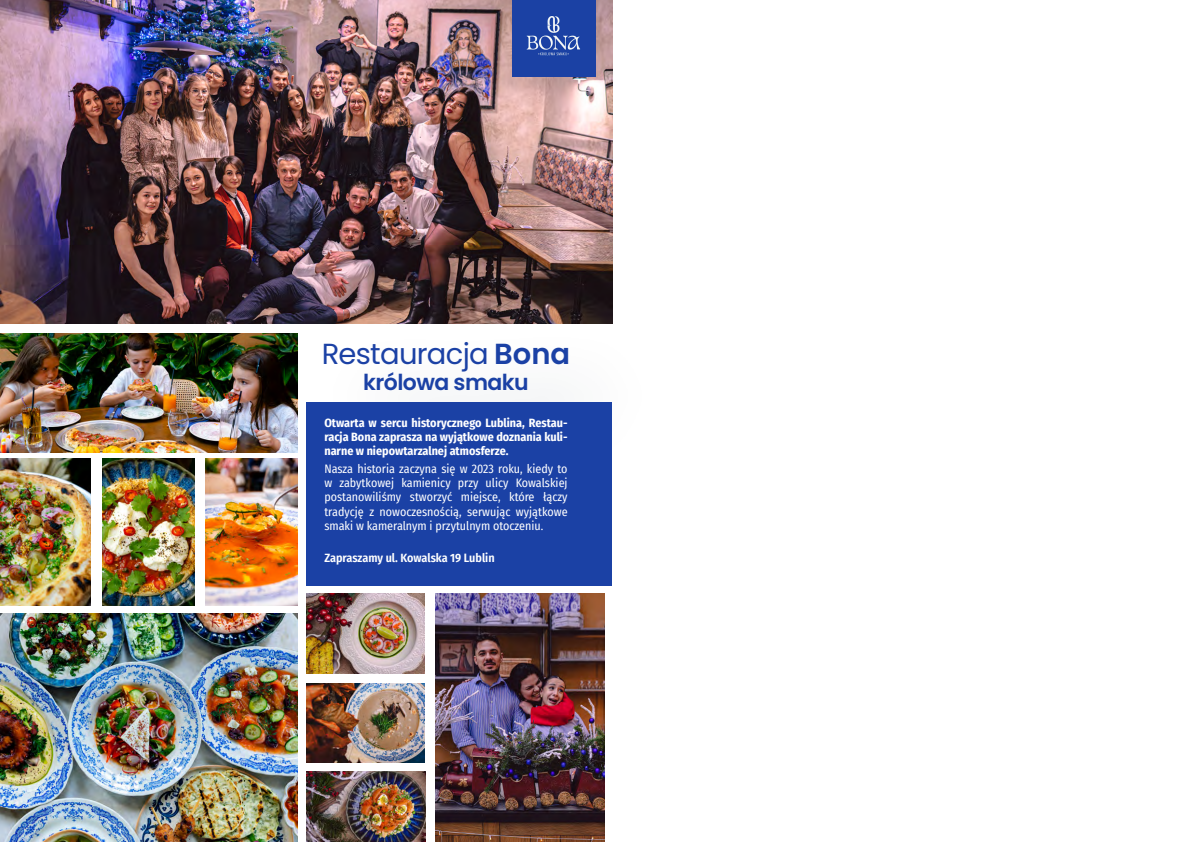
<style>
.page{position:relative;width:1191px;height:842px;background:#fff}
.page>*{position:absolute;margin:0;border:0;box-sizing:border-box;transform-origin:0 0}
.t1{font:29px "Poppins";letter-spacing:-.025em;color:#1b41a5}
.t2{font:600 22px "Poppins";letter-spacing:-.025em;color:#1b41a5}
.t3{font:12px/14.4px "Fira Sans Condensed";color:#fff;text-align:justify}
.t4{font:700 12px/14.4px "Fira Sans Condensed";color:#fff;text-align:justify}
.t5{font:600 12px "Fira Sans Condensed";color:#fff}
.s1{font-weight:600}
</style>
<div class="page">
<img style="left:0;top:614px;width:297px;height:228px">
<img style="left:0;top:0;width:612px;height:323px">
<div style="left:306px;top:402px;width:306px;height:184px;background:#1b41a5"></div>
<img style="left:512px;top:0;width:83px;height:76px">
<img style="left:306px;top:772px;width:119px;height:70px">
<img style="left:306px;top:683px;width:118px;height:80px">
<img style="left:102px;top:459px;width:92px;height:146px">
<img style="left:206px;top:459px;width:92px;height:146px">
<img style="left:0;top:333px;width:298px;height:119px">
<img style="left:0;top:459px;width:91px;height:146px">
<img style="left:306px;top:594px;width:119px;height:79px">
<img style="left:435px;top:594px;width:169px;height:248px">
<h1 class="t1" style="left:322px;top:337px;width:250px">Restauracja <span class="s1">Bona</span></h1>
<h2 class="t2" style="left:363px;top:369px;width:167px">królowa smaku</h2>
<p class="t4" style="left:324px;top:414px;width:245px">Otwarta w sercu historycznego Lublina, Restau&shy;racja Bona zaprasza na wyjątkowe doznania kuli&shy;narne w niepowtarzalnej atmosferze.</p>
<p class="t3" style="left:324px;top:461px;width:245px">Nasza historia zaczyna się w 2023 roku, kiedy to w zabytkowej kamienicy przy ulicy Kowalskiej postanowiliśmy stworzyć miejsce, które łączy tradycję z nowoczesnością, serwując wyjątkowe smaki w kameralnym i przytulnym otoczeniu.</p>
<p class="t5" style="left:324px;top:548px;width:172px">Zapraszamy ul. Kowalska 19 Lublin</p>
</div>
